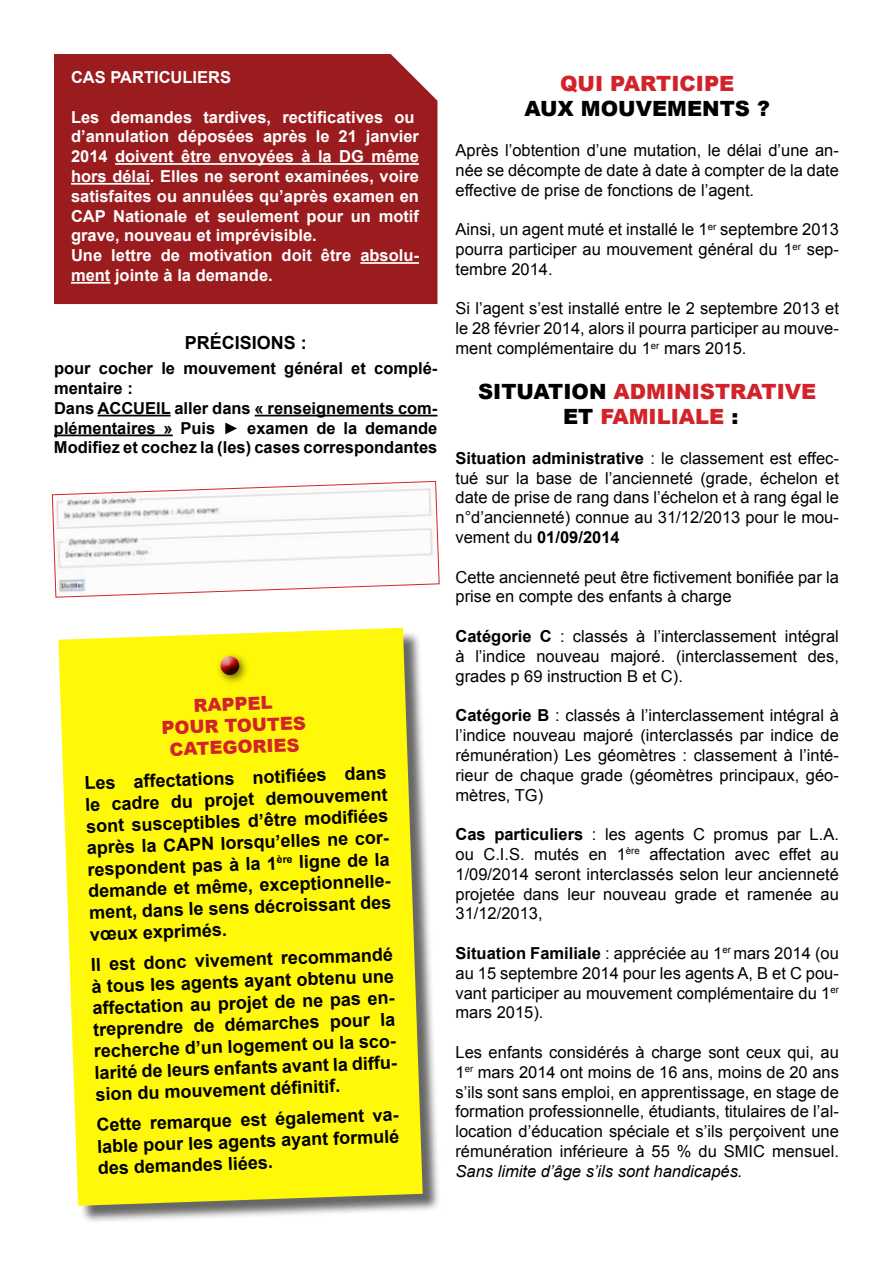
<style>
.page{position:relative;width:893px;height:1263px;background:#fff}
.page>*{position:absolute;margin:0;border:0;box-sizing:border-box;transform-origin:0 0}
.t1{font:900 21px/25.2px "Arial";color:#d2232a;text-align:center}
.t2{font:900 21px "Arial";color:#000}
.t3{font:700 18px/21.6px "Arial";color:#000}
.t4{font:900 18px/21.6px "Arial";color:#d2232a;text-align:center}
.t5{font:16.5px/19.8px "Arial";color:#000;text-align:justify}
.t6{font:700 16.5px/19.8px "Arial";color:#fff}
.t7{font:700 16.5px/19.8px "Arial";color:#000}
.t8{font:italic 16.5px "Arial";color:#000}
.s1{color:#000}
.s2{font-weight:700}
</style>
<div class="page">
<div style="left:61px;top:630px;width:380px;height:594px;background:#000;opacity:.6"></div>
<svg style="left:58px;top:628px;width:365px;height:578px;background:#faf316"></svg>
<div style="left:54px;top:54px;width:383px;height:250px;background:#9b1c1f"></div>
<hr style="left:115px;top:163px;width:304px;height:2px;background:#fff">
<hr style="left:71px;top:183px;width:79px;height:2px;background:#fff">
<hr style="left:360px;top:262px;width:59px;height:2px;background:#fff">
<hr style="left:71px;top:282px;width:39px;height:2px;background:#fff">
<hr style="left:98px;top:415px;width:73px;height:1px;background:#000">
<hr style="left:255px;top:415px;width:182px;height:1px;background:#000">
<hr style="left:54px;top:434px;width:119px;height:2px;background:#000">
<svg style="left:52px;top:481px;width:388px;height:117px"></svg>
<div style="left:216px;top:651px;width:34px;height:35px;background:#000;opacity:.6"></div>
<div style="left:218px;top:653px;width:23px;height:16px;background:#fff;opacity:.75"></div>
<div style="left:218px;top:657px;width:23px;height:19px;background:#000;opacity:.75"></div>
<p class="t6" style="left:71px;top:68px;width:162px">CAS PARTICULIERS</p>
<p class="t6" style="left:71px;top:107px;width:350px">Les demandes tardives, rectificatives ou d’annulation déposées après le 21 janvier 2014 doivent être envoyées à la DG même hors délai. Elles ne seront examinées, voire satisfaites ou annulées qu’après examen en CAP Nationale et seulement pour un motif grave, nouveau et imprévisible.<br>Une lettre de motivation doit être absolu&shy;ment jointe à la demande.</p>
<p class="t3" style="left:185px;top:333px;width:124px">PRÉCISIONS :</p>
<p class="t7" style="left:54px;top:359px;width:385px">pour cocher le mouvement général et complé&shy;mentaire :<br>Dans ACCUEIL aller dans « renseignements com&shy;plémentaires » Puis ► examen de la demande Modifiez et cochez la (les) cases correspondantes</p>
<p class="t4" style="left:161px;top:695px;width:146px;rotate:-2deg">RAPPEL<br>POUR TOUTES<br>CATEGORIES</p>
<p class="t3" style="left:84px;top:773px;width:307px;rotate:-2deg">Les affectations notifi ées dans le cadre du projet demouvement sont susceptibles d’être modifi ées après la CAPN lorsqu’elles ne cor&shy;respondent pas à la 1<sup>ère</sup> ligne de la demande et même, exceptionnelle&shy;ment, dans le sens décroissant des vœux exprimés.</p>
<p class="t3" style="left:91px;top:954px;width:307px;rotate:-2deg">Il est donc vivement recommandé à tous les agents ayant obtenu une affectation au projet de ne pas en&shy;treprendre de démarches pour la recherche d’un logement ou la sco&shy;larité de leurs enfants avant la diffu&shy;sion du mouvement défi nitif.</p>
<p class="t3" style="left:96px;top:1115px;width:307px;rotate:-2deg">Cette remarque est également va&shy;lable pour les agents ayant formulé des demandes liées.</p>
<p class="t1" style="left:560px;top:70px;width:176px">QUI PARTICIPE</p>
<p class="t2" style="left:524px;top:94px;width:247px">AUX MOUVEMENTS ?</p>
<p class="t5" style="left:455px;top:140px;width:385px">Après l’obtention d’une mutation, le délai d’une an&shy;née se décompte de date à date à compter de la date effective de prise de fonctions de l’agent.</p>
<p class="t5" style="left:455px;top:220px;width:385px">Ainsi, un agent muté et installé le 1<sup>er</sup> septembre 2013 pourra participer au mouvement général du 1<sup>er</sup> sep&shy;tembre 2014.</p>
<p class="t5" style="left:455px;top:299px;width:385px">Si l’agent s’est installé entre le 2 septembre 2013 et le 28 février 2014, alors il pourra participer au mouve&shy;ment complémentaire du 1<sup>er</sup> mars 2015.</p>
<p class="t1" style="left:478px;top:378px;width:340px"><span class="s1">SITUATION</span> ADMINISTRATIVE<br><span class="s1">ET</span> FAMILIALE <span class="s1">:</span></p>
<p class="t5" style="left:455px;top:448px;width:385px"><span class="s2">Situation administrative</span> : le classement est effec&shy;tué sur la base de l’ancienneté (grade, échelon et date de prise de rang dans l’échelon et à rang égal le n°d’ancienneté) connue au 31/12/2013 pour le mou&shy;vement du <span class="s2">01/09/2014</span></p>
<p class="t5" style="left:455px;top:567px;width:385px">Cette ancienneté peut être fictivement bonifiée par la prise en compte des enfants à charge</p>
<p class="t5" style="left:455px;top:626px;width:385px"><span class="s2">Catégorie C</span> : classés à l’interclassement intégral à l’indice nouveau majoré. (interclassement des, grades p 69 instruction B et C).</p>
<p class="t5" style="left:455px;top:706px;width:385px"><span class="s2">Catégorie B</span> : classés à l’interclassement intégral à l’indice nouveau majoré (interclassés par indice de rémunération) Les géomètres : classement à l’inté&shy;rieur de chaque grade (géomètres principaux, géo&shy;mètres, TG)</p>
<p class="t5" style="left:455px;top:824px;width:385px"><span class="s2">Cas particuliers</span> : les agents C promus par L.A. ou C.I.S. mutés en 1<sup>ère</sup> affectation avec effet au 1/09/2014 seront interclassés selon leur ancienneté projetée dans leur nouveau grade et ramenée au 31/12/2013,</p>
<p class="t5" style="left:455px;top:943px;width:385px"><span class="s2">Situation Familiale</span> : appréciée au 1<sup>er</sup> mars 2014 (ou au 15 septembre 2014 pour les agents A, B et C pou&shy;vant participer au mouvement complémentaire du 1<sup>er </sup>mars 2015).</p>
<p class="t5" style="left:455px;top:1042px;width:385px">Les enfants considérés à charge sont ceux qui, au 1<sup>er</sup> mars 2014 ont moins de 16 ans, moins de 20 ans s’ils sont sans emploi, en apprentissage, en stage de formation professionnelle, étudiants, titulaires de l’al&shy;location d’éducation spéciale et s’ils perçoivent une rémunération inférieure à 55 % du SMIC mensuel.</p>
<p class="t8" style="left:455px;top:1160px;width:289px">Sans limite d’âge s’ils sont handicapés.</p>
</div>
